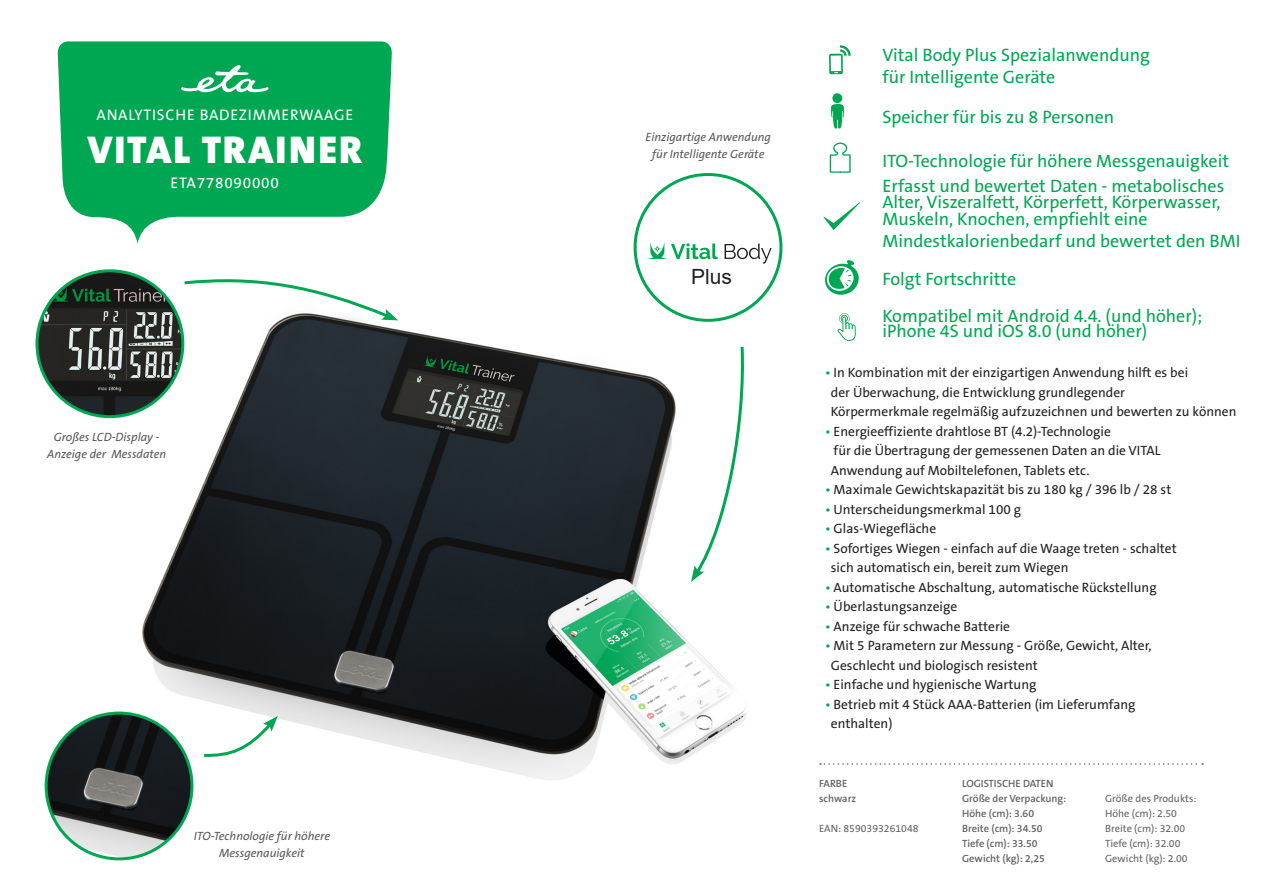
<style>
.page{position:relative;width:1263px;height:893px;background:#fff}
.page>*{position:absolute;margin:0;border:0;box-sizing:border-box;transform-origin:0 0}
.t1{font:900 39px "The Sans CE B9";letter-spacing:.05em;color:#fff}
.t2{font:21px "Arial";color:#231f20}
.t3{font:18px/16.5px "The Sans CE B5 Plain";color:#00a753}
.t4{font:15.45px "The Sans CE B5 Plain";letter-spacing:.05em;color:#fff}
.t5{font:13.5px/19.5px "The Sans CE B5 Plain";color:#231f20}
.t6{font:italic 12px/16.5px "The Sans CE B5";color:#57585a;text-align:center}
.t7{font:600 10.5px "The Sans CE B6";color:#636366}
.t8{font:10.5px "The Sans CE B5 Plain";color:#636366}
.s1{color:#00a753}
</style>
<div class="page">
<img style="left:119px;top:300px;width:642px;height:498px">
<svg style="left:58px;top:41px;width:334px;height:203px;fill:#00a753"></svg>
<img style="left:46px;top:713px;width:146px;height:146px;border-radius:73px">
<div style="left:45px;top:711px;width:148px;height:149px;border:3px solid #00a753;border-radius:50%"></div>
<img style="left:37px;top:271px;width:146px;height:146px;border-radius:73px">
<div style="left:36px;top:269px;width:148px;height:149px;border:3px solid #00a753;border-radius:50%"></div>
<svg style="left:820px;top:763px;width:383px;height:2px"></svg>
<svg style="left:181px;top:65px;width:87px;height:27px"></svg>
<svg style="left:201px;top:716px;width:77px;height:42px"></svg>
<svg style="left:181px;top:279px;width:217px;height:41px"></svg>
<svg style="left:691px;top:344px;width:54px;height:238px"></svg>
<svg style="left:829px;top:45px;width:22px;height:29px"></svg>
<div style="left:832px;top:93px;width:10px;height:10px;background:#00a753;border-radius:50%"></div>
<svg style="left:831px;top:104px;width:13px;height:24px"></svg>
<svg style="left:837px;top:313px;width:19px;height:28px"></svg>
<svg style="left:830px;top:143px;width:21px;height:30px"></svg>
<svg style="left:823px;top:202px;width:37px;height:28px"></svg>
<svg style="left:825px;top:260px;width:34px;height:35px"></svg>
<div style="left:634px;top:173px;width:148px;height:149px;border:3px solid #00a753;border-radius:50%"></div>
<svg style="left:647px;top:242px;width:71px;height:17px"></svg>
<svg style="left:724px;top:244px;width:48px;height:20px"></svg>
<p class="t4" style="left:96px;top:106px;width:258px">ANALYTISCHE BADEZIMMERWAAGE</p>
<p class="t1" style="left:88px;top:126px;width:276px">VITAL TRAINER</p>
<p class="t4" style="left:171px;top:174px;width:110px">ETA778090000</p>
<p class="t6" style="left:47px;top:429px;width:121px">Großes LCD-Display -<br>Anzeige der Messdaten</p>
<p class="t6" style="left:194px;top:828px;width:138px">ITO-Technologie für höhere<br>Messgenauigkeit</p>
<p class="t6" style="left:646px;top:130px;width:127px">Einzigartige Anwendung für Intelligente Geräte</p>
<p class="t2" style="left:691px;top:262px;width:42px">Plus</p>
<p class="t3" style="left:882px;top:45px;width:269px;line-height:22.5px">Vital Body Plus Spezialanwendung für Intelligente Geräte</p>
<p class="t3" style="left:882px;top:110px;width:233px">Speicher für bis zu 8 Personen</p>
<p class="t3" style="left:882px;top:153px;width:348px">ITO-Technologie für höhere Messgenauigkeit</p>
<p class="t3" style="left:882px;top:178px;width:343px">Erfasst und bewertet Daten - metabolisches<br>Alter, Viszeralfett, Körperfett, Körperwasser,<br>Muskeln, Knochen, empfiehlt eine</p>
<p class="t3" style="left:882px;top:234px;width:360px">Mindestkalorienbedarf und bewertet den BMI</p>
<p class="t3" style="left:882px;top:272px;width:135px">Folgt Fortschritte</p>
<p class="t3" style="left:882px;top:309px;width:321px;line-height:15px">Kompatibel mit Android 4.4. (und höher); iPhone 4S und iOS 8.0 (und höher)</p>
<p class="t5" style="left:825px;top:363px;width:365px"><span class="s1">•</span> In Kombination mit der einzigartigen Anwendung hilft es bei</p>
<p class="t5" style="left:831px;top:383px;width:296px">der Überwachung, die Entwicklung grundlegender</p>
<p class="t5" style="left:831px;top:402px;width:407px">Körpermerkmale regelmäßig aufzuzeichnen und bewerten zu können</p>
<p class="t5" style="left:834px;top:422px;width:328px;text-indent:-9px"><span class="s1">•</span> Energieeffiziente drahtlose BT (4.2)-Technologie<br>für die Übertragung der gemessenen Daten an die VITAL</p>
<p class="t5" style="left:831px;top:461px;width:260px">Anwendung auf Mobiltelefonen, Tablets etc.</p>
<p class="t5" style="left:825px;top:480px;width:348px"><span class="s1">•</span> Maximale Gewichtskapazität bis zu 180 kg / 396 lb / 28 st</p>
<p class="t5" style="left:825px;top:500px;width:198px"><span class="s1">•</span> Unterscheidungsmerkmal 100 g</p>
<p class="t5" style="left:825px;top:519px;width:113px"><span class="s1">•</span> Glas-Wiegefläche</p>
<p class="t5" style="left:825px;top:539px;width:353px"><span class="s1">•</span> Sofortiges Wiegen - einfach auf die Waage treten - schaltet</p>
<p class="t5" style="left:831px;top:558px;width:239px">sich automatisch ein, bereit zum Wiegen</p>
<p class="t5" style="left:825px;top:578px;width:333px"><span class="s1">•</span> Automatische Abschaltung, automatische Rückstellung</p>
<p class="t5" style="left:825px;top:597px;width:134px"><span class="s1">•</span> Überlastungsanzeige</p>
<p class="t5" style="left:825px;top:617px;width:187px"><span class="s1">•</span> Anzeige für schwache Batterie</p>
<p class="t5" style="left:825px;top:636px;width:328px"><span class="s1">•</span> Mit 5 Parametern zur Messung - Größe, Gewicht, Alter,</p>
<p class="t5" style="left:831px;top:656px;width:208px">Geschlecht und biologisch resistent</p>
<p class="t5" style="left:825px;top:675px;width:213px"><span class="s1">•</span> Einfache und hygienische Wartung</p>
<p class="t5" style="left:825px;top:695px;width:312px"><span class="s1">•</span> Betrieb mit 4 Stück AAA-Batterien (im Lieferumfang</p>
<p class="t5" style="left:831px;top:714px;width:63px">enthalten)</p>
<p class="t7" style="left:819px;top:778px;width:30px">FARBE</p>
<p class="t7" style="left:819px;top:793px;width:39px">schwarz</p>
<p class="t8" style="left:819px;top:823px;width:101px">EAN: 8590393261048</p>
<p class="t7" style="left:962px;top:778px;width:93px">LOGISTISCHE DATEN</p>
<p class="t7" style="left:962px;top:793px;width:106px">Größe der Verpackung:</p>
<p class="t7" style="left:962px;top:808px;width:73px">Höhe (cm): 3.60</p>
<p class="t7" style="left:962px;top:823px;width:82px">Breite (cm): 34.50</p>
<p class="t7" style="left:962px;top:838px;width:77px">Tiefe (cm): 33.50</p>
<p class="t7" style="left:962px;top:853px;width:84px">Gewicht (kg): 2,25</p>
<p class="t8" style="left:1105px;top:793px;width:93px">Größe des Produkts:</p>
<p class="t8" style="left:1105px;top:808px;width:73px">Höhe (cm): 2.50</p>
<p class="t8" style="left:1105px;top:823px;width:82px">Breite (cm): 32.00</p>
<p class="t8" style="left:1105px;top:838px;width:77px">Tiefe (cm): 32.00</p>
<p class="t8" style="left:1105px;top:853px;width:84px">Gewicht (kg): 2.00</p>
</div>
